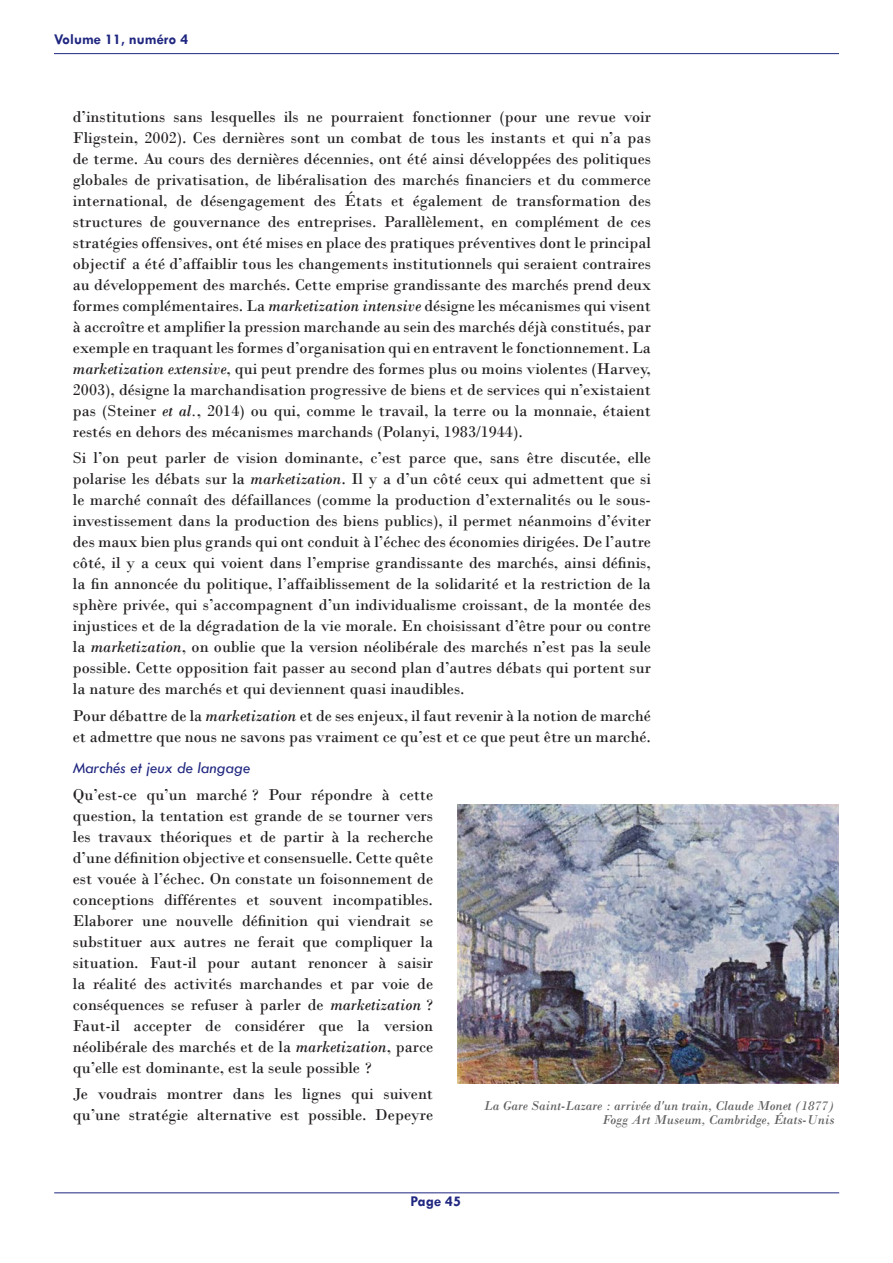
<style>
.page{position:relative;width:893px;height:1263px;background:#fff}
.page>*{position:absolute;margin:0;border:0;box-sizing:border-box;transform-origin:0 0}
.Article_-_Texte{font:16.5px/21px "Bodoni";color:#231f20;text-align:justify}
.Article_-_Sous_titre{font:italic 16.5px "Tw Cen";color:#202780}
.Article_-_Auteur_2_o{font:700 15px "Tw Cen";color:#202780}
.Article_-_Légendes_p{font:italic 13.5px/13.5px "Bodoni";color:#5f5f5f;text-align:right}
.s1{font-style:italic}
</style>
<div class="page">
<hr style="left:54px;top:1192px;width:785px;height:1px;background:#202780">
<hr style="left:54px;top:53px;width:785px;height:1px;background:#202780">
<img style="left:457px;top:804px;width:382px;height:279px">
<p class="Article_-_Auteur_2_o" style="left:54px;top:30px;width:136px">Volume 11, numéro 4</p>
<p class="Article_-_Texte" style="left:73px;top:106px;width:580px">d’institutions sans lesquelles ils ne pourraient fonctionner (pour une revue voir Fligstein, 2002). Ces dernières sont un combat de tous les instants et qui n’a pas de terme. Au cours des dernières décennies, ont été ainsi développées des politiques globales de privatisation, de libéralisation des marchés financiers et du commerce international, de désengagement des États et également de transformation des structures de gouvernance des entreprises. Parallèlement, en complément de ces stratégies offensives, ont été mises en place des pratiques préventives dont le principal objectif a été d’affaiblir tous les changements institutionnels qui seraient contraires au développement des marchés. Cette emprise grandissante des marchés prend deux formes complémentaires. La <span class="s1">marketization intensive</span> désigne les mécanismes qui visent à accroître et amplifier la pression marchande au sein des marchés déjà constitués, par exemple en traquant les formes d’organisation qui en entravent le fonctionnement. La <span class="s1">marketization extensive</span>, qui peut prendre des formes plus ou moins violentes (Harvey, 2003), désigne la marchandisation progressive de biens et de services qui n’existaient pas (Steiner <span class="s1">et al.</span>, 2014) ou qui, comme le travail, la terre ou la monnaie, étaient restés en dehors des mécanismes marchands (Polanyi, 1983/1944).</p>
<p class="Article_-_Texte" style="left:73px;top:447px;width:580px">Si l’on peut parler de vision dominante, c’est parce que, sans être discutée, elle polarise les débats sur la <span class="s1">marketization</span>. Il y a d’un côté ceux qui admettent que si le marché connaît des défaillances (comme la production d’externalités ou le sous&shy;investissement dans la production des biens publics), il permet néanmoins d’éviter des maux bien plus grands qui ont conduit à l’échec des économies dirigées. De l’autre côté, il y a ceux qui voient dans l’emprise grandissante des marchés, ainsi définis, la fin annoncée du politique, l’affaiblissement de la solidarité et la restriction de la sphère privée, qui s’accompagnent d’un individualisme croissant, de la montée des injustices et de la dégradation de la vie morale. En choisissant d’être pour ou contre la <span class="s1">marketization</span>, on oublie que la version néolibérale des marchés n’est pas la seule possible. Cette opposition fait passer au second plan d’autres débats qui portent sur la nature des marchés et qui deviennent quasi inaudibles.</p>
<p class="Article_-_Texte" style="left:73px;top:705px;width:580px">Pour débattre de la <span class="s1">marketization</span> et de ses enjeux, il faut revenir à la notion de marché et admettre que nous ne savons pas vraiment ce qu’est et ce que peut être un marché.</p>
<p class="Article_-_Sous_titre" style="left:73px;top:758px;width:179px">Marchés et jeux de langage</p>
<p class="Article_-_Texte" style="left:73px;top:784px;width:362px">Qu’est-ce qu’un marché ? Pour répondre à cette question, la tentation est grande de se tourner vers les travaux théoriques et de partir à la recherche d’une définition objective et consensuelle. Cette quête est vouée à l’échec. On constate un foisonnement de conceptions différentes et souvent incompatibles.<br>Elaborer une nouvelle définition qui viendrait se substituer aux autres ne ferait que compliquer la situation. Faut-il pour autant renoncer à saisir la réalité des activités marchandes et par voie de conséquences se refuser à parler de <span class="s1">marketization</span> ?<br>Faut-il accepter de considérer que la version néolibérale des marchés et de la <span class="s1">marketization</span>, parce qu’elle est dominante, est la seule possible ?</p>
<p class="Article_-_Texte" style="left:73px;top:1083px;width:362px">Je voudrais montrer dans les lignes qui suivent qu’une stratégie alternative est possible. Depeyre</p>
<p class="Article_-_Légendes_p" style="left:484px;top:1099px;width:352px">La Gare Saint-Lazare : arrivée d'un train, Claude Monet (1877)<br>Fogg Art Museum, Cambridge, États-Unis</p>
<p class="Article_-_Auteur_2_o" style="left:411px;top:1192px;width:52px">Page 45</p>
</div>
